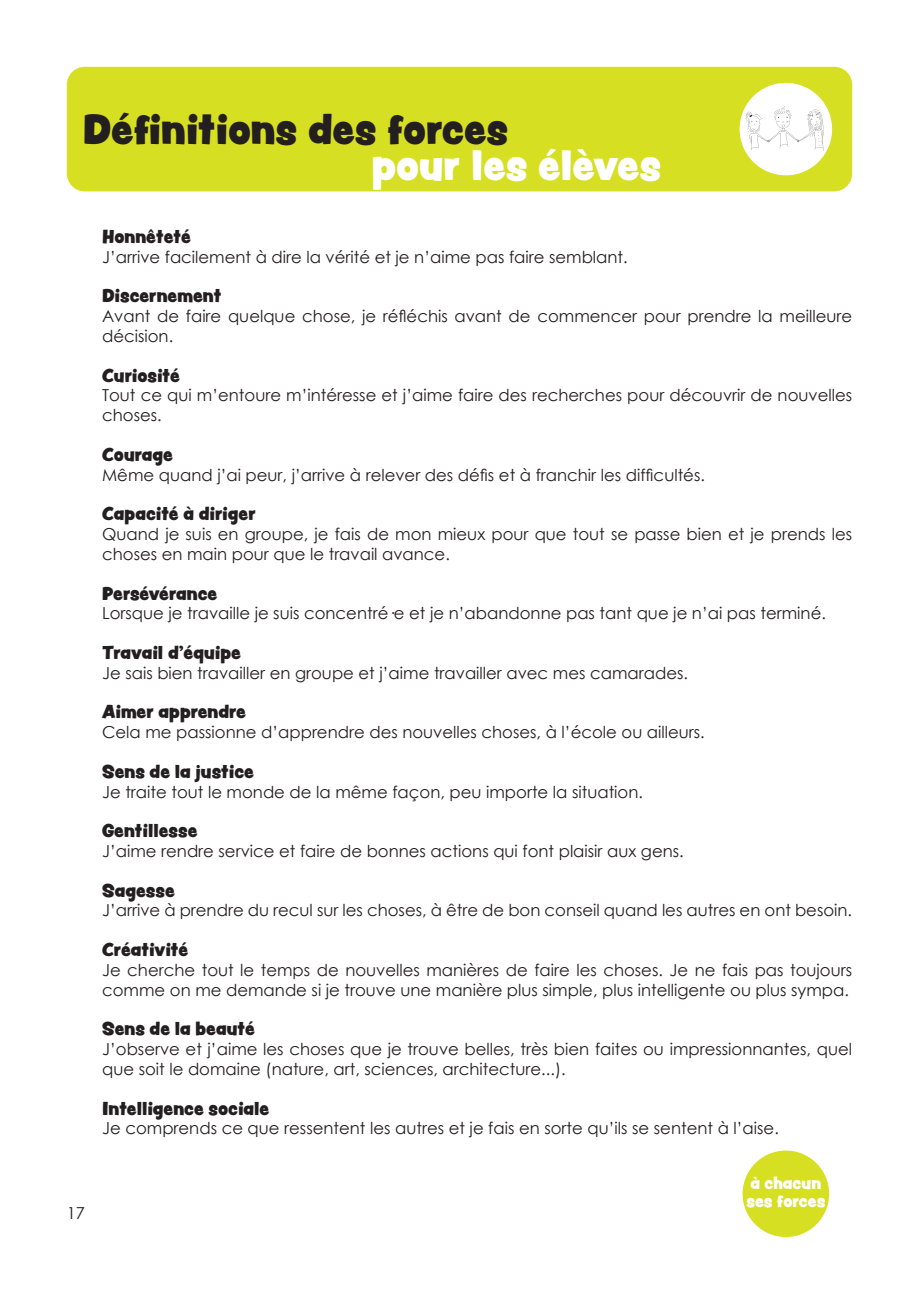
<style>
.page{position:relative;width:919px;height:1289px;background:#fff}
.page>*{position:absolute;margin:0;border:0;box-sizing:border-box;transform-origin:0 0}
.t1{font:37.5px "Peachy Keen JF";color:#231f20}
.t2{font:37.5px "Peachy Keen JF";color:#fff}
.t3{font:16.5px/19.8px "Century Gothic";color:#231f20}
.t4{font:16.5px "Peachy Keen JF";color:#231f20}
.t5{font:15px/18px "Peachy Keen JF";color:#fff}
</style>
<div class="page">
<div style="left:67px;top:67px;width:785px;height:124px;background:#d6df21;border-radius:18px"></div>
<div style="left:741px;top:84px;width:89px;height:90px;background:#fff;border-radius:50%"></div>
<div style="left:739px;top:83px;width:93px;height:92px;border:3px solid #fff;border-radius:50%"></div>
<svg style="left:745px;top:106px;width:79px;height:45px"></svg>
<div style="left:741px;top:1148px;width:89px;height:90px;background:#d6df21;border-radius:50%"></div>
<div style="left:739px;top:1147px;width:93px;height:92px;border:3px solid #fff;border-radius:50%"></div>
<h1 class="t1" style="left:83px;top:100px;width:426px">Définitions des forces</h1>
<h1 class="t2" style="left:372px;top:136px;width:291px">pour les élèves</h1>
<p class="t3" style="left:67px;top:1202px;width:20px">17</p>
<p class="t4" style="left:102px;top:224px;width:90px">Honnêteté</p>
<p class="t3" style="left:102px;top:246px;width:527px">J’arrive facilement à dire la vérité et je n’aime pas faire semblant.</p>
<p class="t4" style="left:102px;top:283px;width:121px">Discernement</p>
<p class="t3" style="left:102px;top:306px;width:751px">Avant de faire quelque chose, je réfléchis avant de commencer pour prendre la meilleure décision.</p>
<p class="t4" style="left:102px;top:362px;width:79px">Curiosité</p>
<p class="t3" style="left:102px;top:385px;width:751px">Tout ce qui m’entoure m’intéresse et j’aime faire des recherches pour découvrir de nouvelles choses.</p>
<p class="t4" style="left:102px;top:442px;width:72px">Courage</p>
<p class="t3" style="left:102px;top:464px;width:604px">Même quand j’ai peur, j’arrive à relever des défis et à franchir les difficultés.</p>
<p class="t4" style="left:102px;top:501px;width:155px">Capacité à diriger</p>
<p class="t3" style="left:102px;top:524px;width:751px">Quand je suis en groupe, je fais de mon mieux pour que tout se passe bien et je prends les choses en main pour que le travail avance.</p>
<p class="t4" style="left:102px;top:580px;width:117px">Persévérance</p>
<p class="t3" style="left:102px;top:603px;width:725px">Lorsque je travaille je suis concentré·e et je n’abandonne pas tant que je n’ai pas terminé.</p>
<p class="t4" style="left:102px;top:640px;width:140px">Travail d’équipe</p>
<p class="t3" style="left:102px;top:662px;width:587px">Je sais bien travailler en groupe et j’aime travailler avec mes camarades.</p>
<p class="t4" style="left:102px;top:699px;width:145px">Aimer apprendre</p>
<p class="t3" style="left:102px;top:722px;width:604px">Cela me passionne d’apprendre des nouvelles choses, à l’école ou ailleurs.</p>
<p class="t4" style="left:102px;top:758px;width:153px">Sens de la justice</p>
<p class="t3" style="left:102px;top:781px;width:542px">Je traite tout le monde de la même façon, peu importe la situation.</p>
<p class="t4" style="left:102px;top:818px;width:97px">Gentillesse</p>
<p class="t3" style="left:102px;top:840px;width:583px">J’aime rendre service et faire de bonnes actions qui font plaisir aux gens.</p>
<p class="t4" style="left:102px;top:877px;width:74px">Sagesse</p>
<p class="t3" style="left:102px;top:900px;width:751px">J’arrive à prendre du recul sur les choses, à être de bon conseil quand les autres en ont besoin.</p>
<p class="t4" style="left:102px;top:937px;width:88px">Créativité</p>
<p class="t3" style="left:102px;top:959px;width:751px">Je cherche tout le temps de nouvelles manières de faire les choses. Je ne fais pas toujours comme on me demande si je trouve une manière plus simple, plus intelligente ou plus sympa.</p>
<p class="t4" style="left:102px;top:1016px;width:154px">Sens de la beauté</p>
<p class="t3" style="left:102px;top:1038px;width:751px">J’observe et j’aime les choses que je trouve belles, très bien faites ou impressionnantes, quel que soit le domaine (nature, art, sciences, architecture...).</p>
<p class="t4" style="left:102px;top:1095px;width:169px">Intelligence sociale</p>
<p class="t3" style="left:102px;top:1118px;width:678px">Je comprends ce que ressentent les autres et je fais en sorte qu’ils se sentent à l’aise.</p>
<p class="t5" style="left:746px;top:1174px;width:80px">à chacun ses forces</p>
</div>
